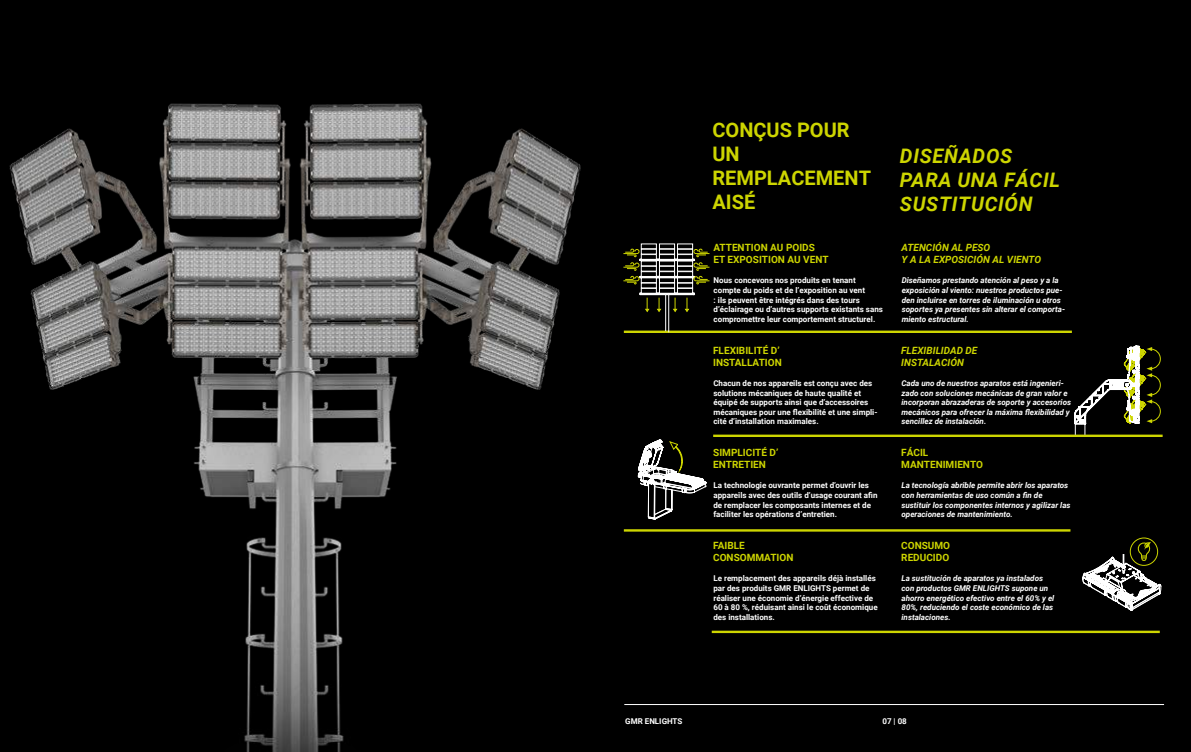
<style>
.page{position:relative;width:1191px;height:752px;background:#fff}
.page>*{position:absolute;margin:0;border:0;box-sizing:border-box;transform-origin:0 0}
.t1{font:italic 700 20px/24px "Roboto";letter-spacing:.035em;color:#cdd500}
.t2{font:700 20px/24px "Roboto";color:#cdd500}
.t3{font:700 10px/12px "Roboto";color:#cdd500}
.t4{font:italic 700 10px/12px "Roboto";color:#cdd500}
.t5{font:700 8px/9.6px "Roboto";color:#fff}
.t6{font:italic 700 8px/9.6px "Roboto";color:#fff}
</style>
<div class="page">
<div style="left:651px;top:0;width:540px;height:751px;background:#000"></div>
<img style="left:0;top:0;width:651px;height:751px">
<hr style="left:624px;top:330px;width:447px;height:3px;background:#cdd500">
<hr style="left:713px;top:434px;width:449px;height:3px;background:#cdd500">
<hr style="left:711px;top:630px;width:448px;height:2px;background:#cdd500">
<hr style="left:624px;top:529px;width:446px;height:2px;background:#cdd500">
<hr style="left:624px;top:703px;width:540px;height:1px;background:#fff">
<svg style="left:638px;top:439px;width:68px;height:80px"></svg>
<svg style="left:641px;top:244px;width:15px;height:4px"></svg>
<svg style="left:659px;top:244px;width:15px;height:4px"></svg>
<svg style="left:677px;top:244px;width:15px;height:4px"></svg>
<div style="left:641px;top:283px;width:15px;height:5px;background:#000"></div>
<div style="left:641px;top:288px;width:15px;height:5px;background:#000"></div>
<div style="left:641px;top:288px;width:15px;height:5px;border:1px solid #fff"></div>
<div style="left:659px;top:283px;width:15px;height:5px;background:#000"></div>
<div style="left:659px;top:283px;width:16px;height:5px;border:1px solid #fff"></div>
<div style="left:659px;top:288px;width:15px;height:5px;background:#000"></div>
<div style="left:659px;top:288px;width:16px;height:5px;border:1px solid #fff"></div>
<div style="left:677px;top:283px;width:15px;height:5px;background:#000"></div>
<div style="left:677px;top:283px;width:16px;height:5px;border:1px solid #fff"></div>
<div style="left:677px;top:288px;width:15px;height:5px;background:#000"></div>
<div style="left:677px;top:288px;width:16px;height:5px;border:1px solid #fff"></div>
<hr style="left:665px;top:293px;width:1px;height:38px;background:#fff">
<hr style="left:668px;top:293px;width:1px;height:39px;background:#fff">
<svg style="left:623px;top:248px;width:87px;height:36px"></svg>
<svg style="left:639px;top:292px;width:56px;height:21px"></svg>
<svg style="left:1082px;top:536px;width:79px;height:74px"></svg>
<svg style="left:1074px;top:343px;width:86px;height:91px"></svg>
<h1 class="t2" style="left:712px;top:117px;width:160px">CONÇUS POUR<br>UN<br>REMPLACEMENT<br>AISÉ</h1>
<p class="t3" style="left:713px;top:241px;width:117px">ATTENTION AU POIDS<br>ET EXPOSITION AU VENT</p>
<p class="t5" style="left:713px;top:275px;width:171px">Nous concevons nos produits en tenant compte du poids et de l’exposition au vent<br>: ils peuvent être intégrés dans des tours d’éclairage ou d’autres supports existants sans compromettre leur comportement structurel.</p>
<p class="t3" style="left:713px;top:344px;width:70px">FLEXIBILITÉ D’<br>INSTALLATION</p>
<p class="t5" style="left:713px;top:378px;width:166px">Chacun de nos appareils est conçu avec des solutions mécaniques de haute qualité et équipé de supports ainsi que d’accessoires mécaniques pour une flexibilité et une simpli&shy;cité d’installation maximales.</p>
<p class="t3" style="left:713px;top:446px;width:67px">SIMPLICITÉ D’<br>ENTRETIEN</p>
<p class="t5" style="left:713px;top:480px;width:166px">La technologie ouvrante permet d’ouvrir les appareils avec des outils d’usage courant afin de remplacer les composants internes et de faciliter les opérations d’entretien.</p>
<p class="t3" style="left:713px;top:539px;width:82px">FAIBLE<br>CONSOMMATION</p>
<p class="t5" style="left:713px;top:573px;width:166px">Le remplacement des appareils déjà installés par des produits GMR ENLIGHTS permet de réaliser une économie d’énergie effective de 60 à 80 %, réduisant ainsi le coût économique des installations.</p>
<h1 class="t1" style="left:900px;top:143px;width:162px">DISEÑADOS<br>PARA UNA FÁCIL<br>SUSTITUCIÓN</h1>
<p class="t4" style="left:901px;top:241px;width:141px">ATENCIÓN AL PESO<br>Y A LA EXPOSICIÓN AL VIENTO</p>
<p class="t6" style="left:901px;top:275px;width:165px">Diseñamos prestando atención al peso y a la exposición al viento: nuestros productos pue&shy;den incluirse en torres de iluminación u otros soportes ya presentes sin alterar el comporta&shy;miento estructural.</p>
<p class="t4" style="left:901px;top:344px;width:78px">FLEXIBILIDAD DE<br>INSTALACIÓN</p>
<p class="t6" style="left:901px;top:378px;width:171px">Cada uno de nuestros aparatos está ingenieri&shy;zado con soluciones mecánicas de gran valor e incorporan abrazaderas de soporte y accesorios mecánicos para ofrecer la máxima flexibilidad y sencillez de instalación.</p>
<p class="t3" style="left:901px;top:446px;width:83px">FÁCIL<br>MANTENIMIENTO</p>
<p class="t6" style="left:901px;top:480px;width:170px">La tecnología abrible permite abrir los aparatos con herramientas de uso común a fin de sustituir los componentes internos y agilizar las operaciones de mantenimiento.</p>
<p class="t3" style="left:901px;top:539px;width:50px">CONSUMO<br>REDUCIDO</p>
<p class="t6" style="left:901px;top:573px;width:154px">La sustitución de aparatos ya instalados con productos GMR ENLIGHTS supone un ahorro energético efectivo entre el 60% y el 80%, reduciendo el coste económico de las instalaciones.</p>
<p class="t5" style="left:625px;top:715px;width:59px">GMR ENLIGHTS</p>
<p class="t5" style="left:882px;top:715px;width:26px">07 | 08</p>
</div>
